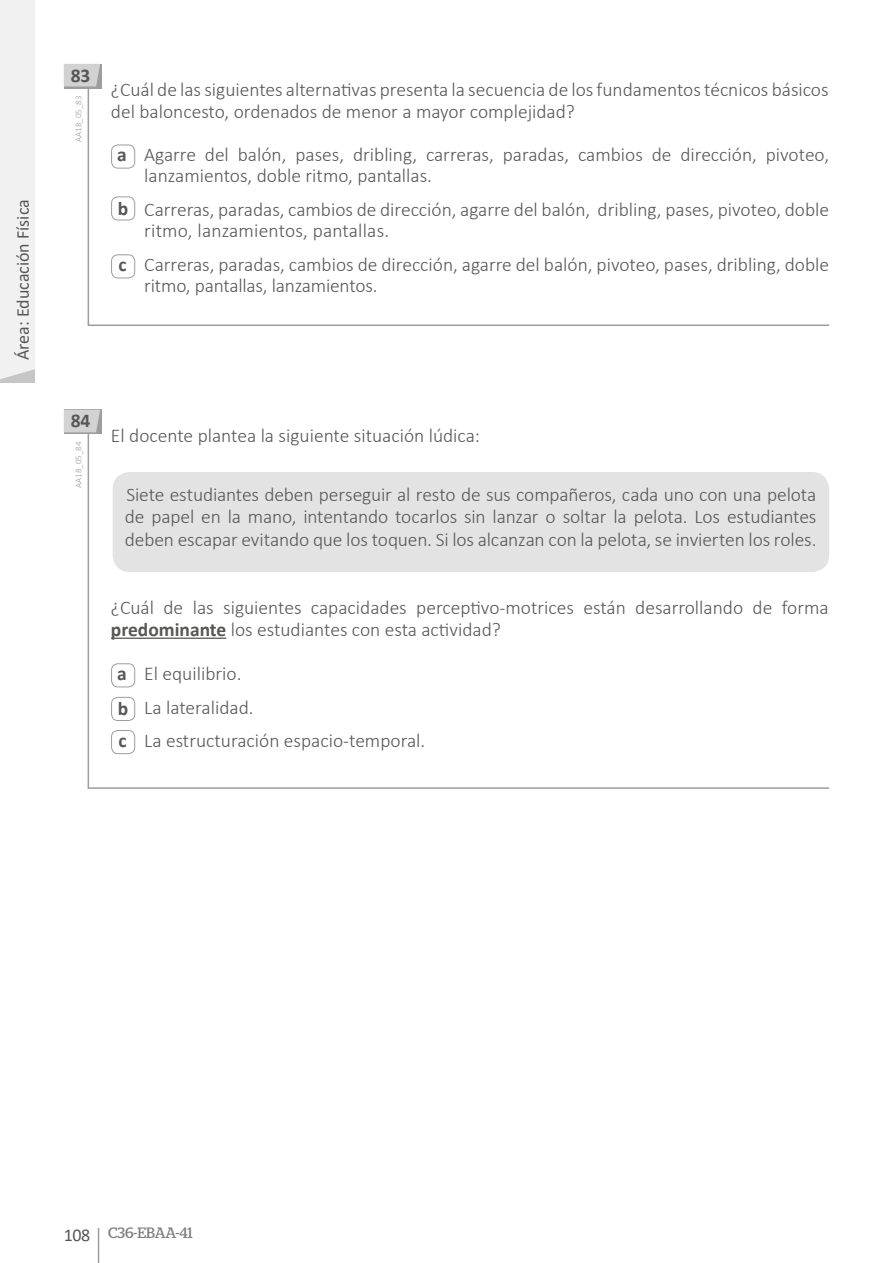
<style>
.page{position:relative;width:893px;height:1263px;background:#fff}
.page>*{position:absolute;margin:0;border:0;box-sizing:border-box;transform-origin:0 0}
.t1{font:300 19.5px/22.5px "Calibri";color:#575756}
.t2{font:700 19.5px "Calibri";color:#575756}
.t3{font:18px "Calibri";color:#575756}
.t4{font:15px "Stag";color:#7e7e7d}
.t5{font:300 9px "Calibri";color:#9d9d9c}
.s1{font-weight:700}
.s2{font-family:"Calibri";font-size:18px;color:#575756}
</style>
<div class="page">
<hr style="left:98px;top:1228px;width:1px;height:35px;background:#9d9d9c">
<div style="left:0;top:0;width:35px;height:383px;background:#f1f1f1"></div>
<svg style="left:87px;top:64px;width:743px;height:262px"></svg>
<svg style="left:64px;top:64px;width:37px;height:24px"></svg>
<div style="left:112px;top:145px;width:23px;height:23px;background:#fff;border-radius:6px"></div>
<div style="left:111px;top:145px;width:24px;height:23px;border:1px solid #9d9d9c;border-radius:6px"></div>
<div style="left:112px;top:255px;width:23px;height:23px;background:#fff;border-radius:6px"></div>
<div style="left:111px;top:254px;width:24px;height:24px;border:1px solid #9d9d9c;border-radius:6px"></div>
<div style="left:112px;top:197px;width:23px;height:23px;background:#fff;border-radius:6px"></div>
<div style="left:111px;top:196px;width:24px;height:24px;border:1px solid #9d9d9c;border-radius:6px"></div>
<svg style="left:64px;top:64px;width:36px;height:22px"></svg>
<svg style="left:87px;top:410px;width:743px;height:379px"></svg>
<svg style="left:64px;top:410px;width:37px;height:24px"></svg>
<div style="left:112px;top:664px;width:23px;height:23px;background:#fff;border-radius:6px"></div>
<div style="left:111px;top:663px;width:24px;height:24px;border:1px solid #9d9d9c;border-radius:6px"></div>
<div style="left:112px;top:730px;width:23px;height:24px;background:#fff;border-radius:6px"></div>
<div style="left:111px;top:730px;width:24px;height:24px;border:1px solid #9d9d9c;border-radius:6px"></div>
<div style="left:112px;top:697px;width:23px;height:23px;background:#fff;border-radius:6px"></div>
<div style="left:111px;top:697px;width:24px;height:24px;border:1px solid #9d9d9c;border-radius:6px"></div>
<hr style="left:111px;top:638px;width:115px;height:1px;background:#575756">
<svg style="left:64px;top:410px;width:36px;height:22px"></svg>
<div style="left:113px;top:472px;width:716px;height:100px;background:#e3e3e3;border-radius:17px"></div>
<p class="t3" style="left:10px;top:360px;width:162px;rotate:-90deg">Área: Educación Física</p>
<p class="t2" style="left:71px;top:61px;width:21px">83</p>
<p class="t5" style="left:73px;top:142px;width:48px;rotate:-90deg">AA18_05_83</p>
<p class="t1" style="left:111px;top:78px;width:719px">¿Cuál de las siguientes alternativas presenta la secuencia de los fundamentos técnicos básicos del baloncesto, ordenados de menor a mayor complejidad?</p>
<p class="t2" style="left:117px;top:141px;width:11px">a</p>
<p class="t2" style="left:118px;top:195px;width:12px">b</p>
<p class="t2" style="left:118px;top:251px;width:10px">c</p>
<p class="t1" style="left:144px;top:144px;width:686px;line-height:21px">Agarre del balón, pases, dribling, carreras, paradas, cambios de dirección, pivoteo, lanzamientos, doble ritmo, pantallas.</p>
<p class="t1" style="left:144px;top:199px;width:686px;line-height:21px">Carreras, paradas, cambios de dirección, agarre del balón, dribling, pases, pivoteo, doble ritmo, lanzamientos, pantallas.</p>
<p class="t1" style="left:144px;top:253px;width:686px;line-height:21px">Carreras, paradas, cambios de dirección, agarre del balón, pivoteo, pases, dribling, doble ritmo, pantallas, lanzamientos.</p>
<p class="t2" style="left:71px;top:407px;width:21px">84</p>
<p class="t5" style="left:73px;top:488px;width:48px;rotate:-90deg">AA18_05_84</p>
<p class="t1" style="left:111px;top:424px;width:370px">El docente plantea la siguiente situación lúdica:</p>
<p class="t1" style="left:125px;top:483px;width:693px;text-align:justify">Siete estudiantes deben perseguir al resto de sus compañeros, cada uno con una pelota de papel en la mano, intentando tocarlos sin lanzar o soltar la pelota. Los estudiantes deben escapar evitando que los toquen. Si los alcanzan con la pelota, se invierten los roles.</p>
<p class="t1" style="left:111px;top:596px;width:719px">¿Cuál de las siguientes capacidades perceptivo-motrices están desarrollando de forma <span class="s1">predominante</span> los estudiantes con esta actividad?</p>
<p class="t2" style="left:117px;top:660px;width:11px">a</p>
<p class="t2" style="left:118px;top:695px;width:12px">b</p>
<p class="t2" style="left:118px;top:726px;width:10px">c</p>
<p class="t1" style="left:144px;top:656px;width:283px;line-height:33.8px">El equilibrio.<br>La lateralidad.<br>La estructuración espacio-temporal.</p>
<p class="t4" style="left:64px;top:1224px;width:131px"><span class="s2">108</span> C36-EBAA-41</p>
</div>
